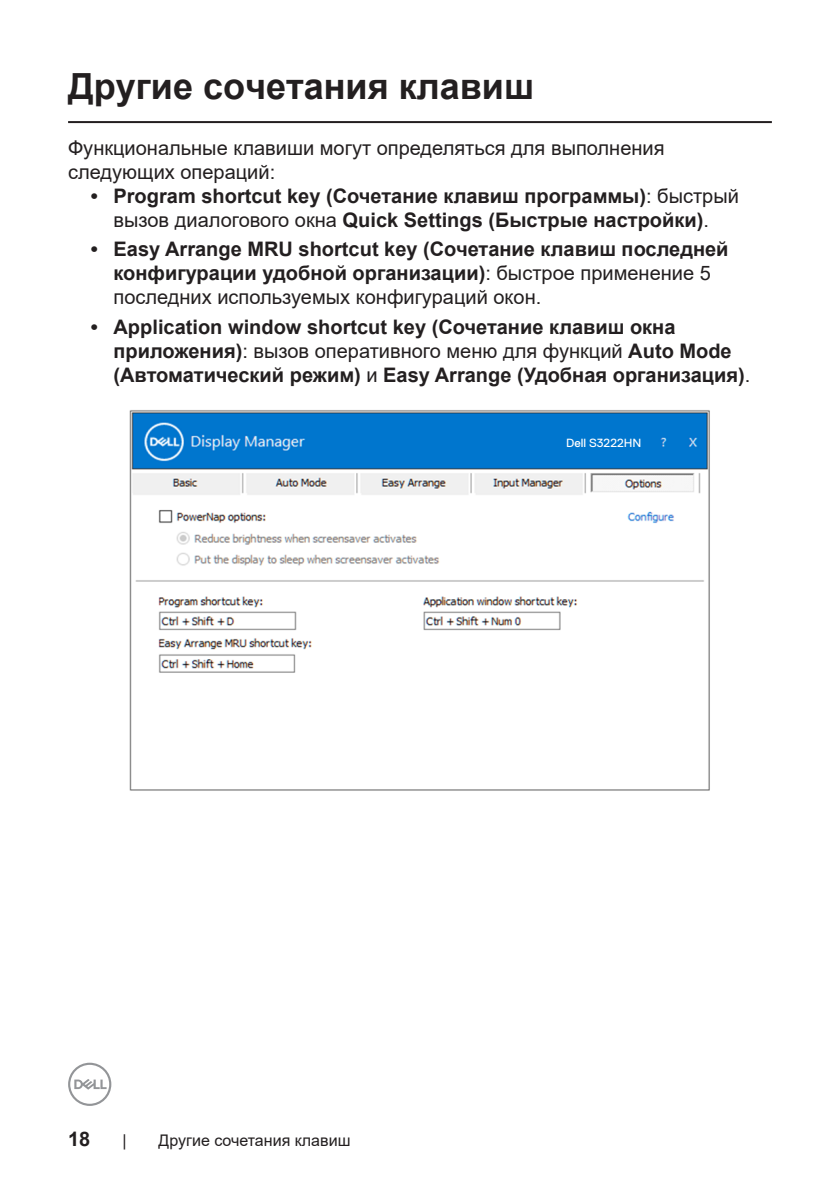
<style>
.page{position:relative;width:840px;height:1191px;background:#fff}
.page>*{position:absolute;margin:0;border:0;box-sizing:border-box;transform-origin:0 0}
.Head_1{font:700 36px "Arial";color:#231f20}
.t1{font:700 20px/24px "Arial";color:#231f20}
.Paragraph{font:20px/24px "Arial";color:#231f20}
.t2{font:16px "Arial";color:#231f20}
.t3{font:11.8px "Dell Replica";color:#fff;scale:1.04 1}
.s1{font-weight:400}
</style>
<div class="page">
<svg style="left:68px;top:1062px;width:43px;height:44px"></svg>
<hr style="left:68px;top:121px;width:703px;height:2px;background:#231f20">
<img style="left:129px;top:410px;width:581px;height:381px">
<div style="left:146px;top:674px;width:205px;height:55px;background:#fff"></div>
<div style="left:557px;top:434px;width:93px;height:19px;background:#0076ce"></div>
<p class="Head_1" style="left:68px;top:61px;width:467px">Другие сочетания клавиш</p>
<p class="Paragraph" style="left:68px;top:136px;width:597px">Функциональные клавиши могут определяться для выполнения следующих операций:</p>
<p class="t1" style="left:91px;top:184px;width:649px;text-align:center">• Program shortcut key (Сочетание клавиш программы)<span class="s1">: быстрый вызов диалогового окна</span> Quick Settings (Быстрые настройки)<span class="s1">.</span></p>
<p class="t1" style="left:113px;top:238px;width:616px;text-indent:-23px">• Easy Arrange MRU shortcut key (Сочетание клавиш последней конфигурации удобной организации)<span class="s1">: быстрое применение 5 последних используемых конфигураций окон.</span></p>
<p class="t1" style="left:113px;top:315px;width:638px;text-indent:-23px">• Application window shortcut key (Сочетание клавиш окна приложения)<span class="s1">: вызов оперативного меню для функций</span> Auto Mode (Автоматический режим) <span class="s1">и</span> Easy Arrange (Удобная организация)<span class="s1">.</span></p>
<p class="t3" style="left:565px;top:436px;width:74px">Dell S3222HN</p>
<p class="t1" style="left:68px;top:1127px;width:24px">18</p>
<p class="t2" style="left:122px;top:1129px;width:6px">|</p>
<p class="t2" style="left:158px;top:1129px;width:193px">Другие сочетания клавиш</p>
</div>
